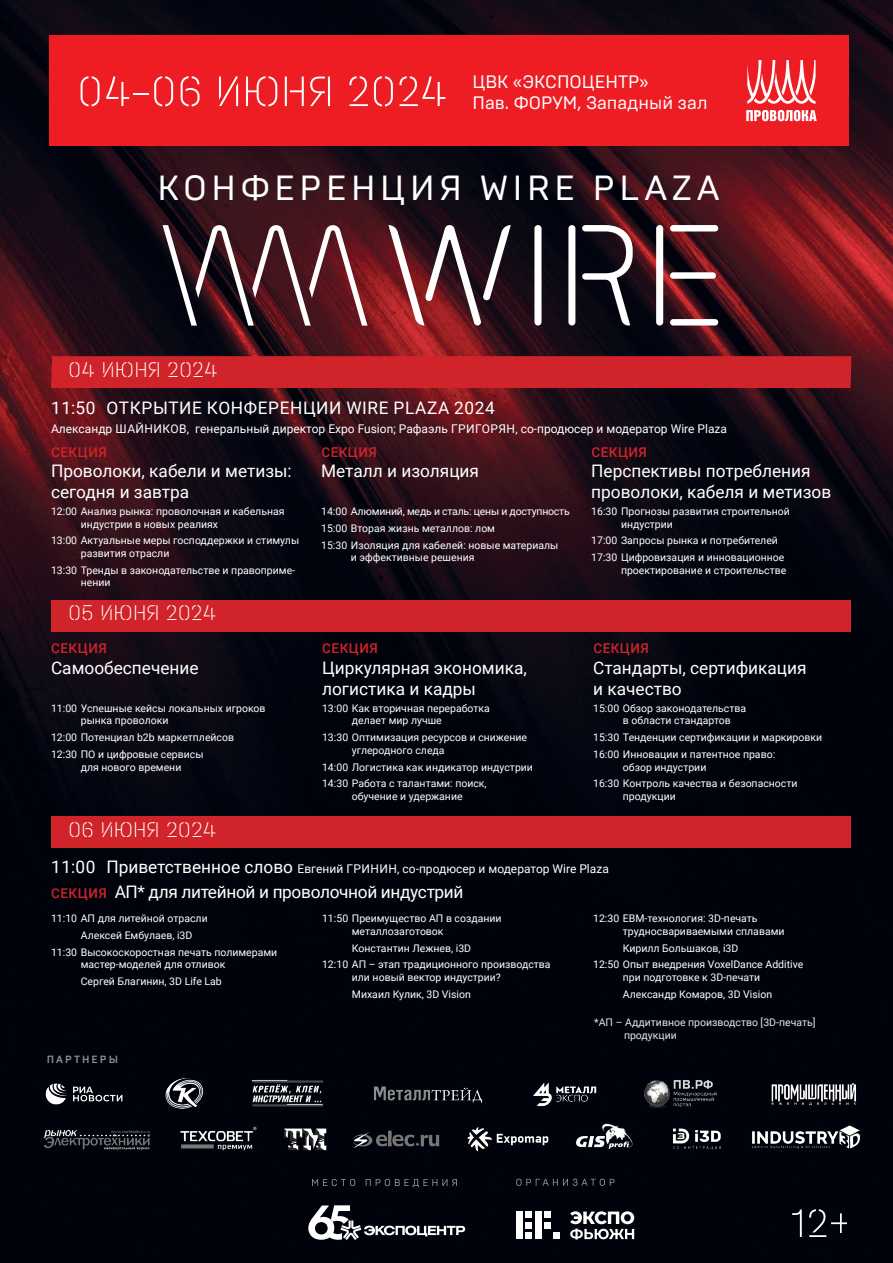
<style>
.page{position:relative;width:893px;height:1263px;background:#fff}
.page>*{position:absolute;margin:0;border:0;box-sizing:border-box;transform-origin:0 0}
.t1{font:34.95px "Brutal Type";letter-spacing:.135em;color:#fff}
.t2{font:22.5px "Halvar Stncl Mittel Th Mid G";color:#fff}
.t3{font:18px/21.6px "Brutal Type";color:#fff}
.big{font:17.25px/20.7px "Roboto";color:#fff}
.small{font:17.25px/20.7px "Roboto";color:#fff}
.big-2{font:17.25px "Roboto";letter-spacing:-.02em;color:#fff}
.small-2{font:17.25px "Roboto";letter-spacing:.035em;color:#fff}
.big-3{font:500 13.5px "Roboto";letter-spacing:.035em;color:#d1232a}
.small-3{font:500 13.5px "Roboto";letter-spacing:.035em;color:#d1232a}
.small-4{font:12px "Roboto";color:#fff}
.small-5{font:10.5px/12.6px "Roboto";color:#fff}
.small-6{font:10.5px/12.6px "Roboto";color:#e6e7e9}
.small-7{font:10.5px "Roboto";letter-spacing:-.02em;color:#fff}
.t4{font:500 10.5px "Brutal Type";letter-spacing:.2em;color:#939598}
.s1{font-size:17.25px}
.s2{font-weight:500;font-size:13.5px;color:#d1232a}
</style>
<div class="page">
<img style="left:0;top:0;width:893px;height:1263px">
<div style="left:49px;top:35px;width:799px;height:111px;background:#ee1d23"></div>
<svg style="left:81px;top:76px;width:19px;height:30px"></svg>
<svg style="left:106px;top:77px;width:42px;height:29px"></svg>
<svg style="left:154px;top:76px;width:19px;height:30px"></svg>
<svg style="left:181px;top:76px;width:19px;height:30px"></svg>
<svg style="left:219px;top:77px;width:19px;height:29px"></svg>
<svg style="left:246px;top:76px;width:31px;height:30px"></svg>
<svg style="left:285px;top:77px;width:19px;height:29px"></svg>
<svg style="left:310px;top:77px;width:20px;height:29px"></svg>
<svg style="left:349px;top:76px;width:19px;height:30px"></svg>
<svg style="left:374px;top:76px;width:19px;height:30px"></svg>
<svg style="left:399px;top:76px;width:46px;height:30px"></svg>
<svg style="left:746px;top:110px;width:71px;height:11px"></svg>
<svg style="left:747px;top:60px;width:69px;height:44px"></svg>
<svg style="left:148px;top:213px;width:570px;height:117px;background:#54333b"></svg>
<div style="left:51px;top:356px;width:800px;height:32px;background:#d1232a"></div>
<div style="left:51px;top:600px;width:799px;height:31px;background:#d1232a"></div>
<div style="left:51px;top:816px;width:799px;height:32px;background:#d1232a"></div>
<img style="left:37px;top:1067px;width:830px;height:108px">
<svg style="left:516px;top:1179px;width:99px;height:7px"></svg>
<svg style="left:312px;top:1179px;width:43px;height:7px"></svg>
<svg style="left:366px;top:1179px;width:91px;height:8px"></svg>
<svg style="left:308px;top:1205px;width:157px;height:35px"></svg>
<div style="left:516px;top:1211px;width:7px;height:28px;background:#fff"></div>
<div style="left:525px;top:1211px;width:6px;height:7px;background:#fff"></div>
<svg style="left:525px;top:1222px;width:6px;height:6px"></svg>
<div style="left:525px;top:1232px;width:6px;height:7px;background:#fff"></div>
<div style="left:535px;top:1211px;width:7px;height:28px;background:#fff"></div>
<div style="left:544px;top:1211px;width:7px;height:7px;background:#fff"></div>
<div style="left:544px;top:1222px;width:7px;height:6px;background:#fff"></div>
<div style="left:553px;top:1232px;width:6px;height:7px;background:#fff"></div>
<svg style="left:570px;top:1211px;width:64px;height:28px"></svg>
<svg style="left:792px;top:1209px;width:10px;height:28px"></svg>
<svg style="left:809px;top:1209px;width:37px;height:28px"></svg>
<p class="t3" style="left:472px;top:71px;width:237px">ЦВК «ЭКСПОЦЕНТР»<br>Пав. ФОРУМ, Западный зал</p>
<p class="t1" style="left:157px;top:167px;width:564px">КОНФЕРЕНЦИЯ WIRE PLAZA</p>
<p class="t2" style="left:68px;top:356px;width:151px">04 ИЮНЯ 2024</p>
<p class="small-2" style="left:51px;top:396px;width:445px">11:50 ОТКРЫТИЕ КОНФЕРЕНЦИИ WIRE PLAZA 2024</p>
<p class="small-4" style="left:51px;top:420px;width:677px">Александр ШАЙНИКОВ, генеральный директор Expo Fusion; Рафаэль ГРИГОРЯН, со-продюсер и модератор Wire Plaza</p>
<p class="big-3" style="left:51px;top:442px;width:57px">СЕКЦИЯ</p>
<p class="big" style="left:51px;top:460px;width:242px">Проволоки, кабели и метизы: сегодня и завтра</p>
<p class="small-5" style="left:81px;top:504px;width:205px;text-indent:-30px">12:00 Анализ рынка: проволочная и кабельная индустрии в новых реалиях</p>
<p class="small-5" style="left:81px;top:534px;width:220px;text-indent:-30px">13:00 Актуальные меры господдержки и стимулы развития отрасли</p>
<p class="small-5" style="left:81px;top:563px;width:216px;text-indent:-30px">13:30 Тренды в законодательстве и правоприме&shy;нении</p>
<p class="t2" style="left:68px;top:600px;width:150px">05 ИЮНЯ 2024</p>
<p class="big-3" style="left:51px;top:639px;width:57px">СЕКЦИЯ</p>
<p class="big" style="left:51px;top:657px;width:149px">Самообеспечение</p>
<p class="small-5" style="left:81px;top:701px;width:186px;text-indent:-30px">11:00 Успешные кейсы локальных игроков рынка проволоки</p>
<p class="small-5" style="left:51px;top:731px;width:185px">12:00 Потенциал b2b маркетплейсов</p>
<p class="small-5" style="left:81px;top:747px;width:124px;text-indent:-30px">12:30 ПО и цифровые сервисы для нового времени</p>
<p class="t2" style="left:68px;top:816px;width:150px">06 ИЮНЯ 2024</p>
<p class="big-3" style="left:321px;top:442px;width:57px">СЕКЦИЯ</p>
<p class="big" style="left:321px;top:460px;width:159px">Металл и изоляция</p>
<p class="small-7" style="left:321px;top:504px;width:250px">14:00 Алюминий, медь и сталь: цены и доступность</p>
<p class="small-5" style="left:321px;top:521px;width:175px">15:00 Вторая жизнь металлов: лом</p>
<p class="small-5" style="left:351px;top:538px;width:209px;text-indent:-30px">15:30 Изоляция для кабелей: новые материалы и эффективные решения</p>
<p class="small-3" style="left:591px;top:442px;width:57px">СЕКЦИЯ</p>
<p class="small" style="left:591px;top:460px;width:242px">Перспективы потребления проволоки, кабеля и метизов</p>
<p class="small-5" style="left:621px;top:504px;width:170px;text-indent:-30px">16:30 Прогнозы развития строительной индустрии</p>
<p class="small-5" style="left:591px;top:534px;width:188px">17:00 Запросы рынка и потребителей</p>
<p class="small-5" style="left:591px;top:551px;width:197px;text-align:right">17:30 Цифровизация и инновационное проектирование и строительстве</p>
<p class="big-3" style="left:322px;top:639px;width:57px">СЕКЦИЯ</p>
<p class="big" style="left:322px;top:657px;width:206px">Циркулярная экономика, логистика и кадры</p>
<p class="small-5" style="left:352px;top:701px;width:140px;text-indent:-30px">13:00 Как вторичная переработка делает мир лучше</p>
<p class="small-5" style="left:352px;top:731px;width:177px;text-indent:-30px">13:30 Оптимизация ресурсов и снижение углеродного следа</p>
<p class="small-5" style="left:322px;top:760px;width:212px">14:00 Логистика как индикатор индустрии</p>
<p class="small-5" style="left:322px;top:777px;width:166px;text-align:center">14:30 Работа с талантами: поиск, обучение и удержание</p>
<p class="big-3" style="left:593px;top:639px;width:57px">СЕКЦИЯ</p>
<p class="big" style="left:593px;top:657px;width:215px">Стандарты, сертификация и качество</p>
<p class="small-5" style="left:623px;top:701px;width:125px;text-indent:-30px">15:00 Обзор законодательства в области стандартов</p>
<p class="small-5" style="left:593px;top:731px;width:231px">15:30 Тенденции сертификации и маркировки</p>
<p class="small-5" style="left:623px;top:747px;width:154px;text-indent:-30px">16:00 Инновации и патентное право: обзор индустрии</p>
<p class="small-5" style="left:623px;top:777px;width:176px;text-indent:-30px">16:30 Контроль качества и безопасности продукции</p>
<p class="small-4" style="left:51px;top:860px;width:559px"><span class="s1">11:00 Приветственное слово</span> Евгений ГРИНИН, со-продюсер и модератор Wire Plaza</p>
<p class="big-2" style="left:51px;top:880px;width:414px"><span class="s2">СЕКЦИЯ</span> АП* для литейной и проволочной индустрий</p>
<p class="small-5" style="left:51px;top:912px;width:158px">11:10 AП для литейной отрасли</p>
<p class="small-5" style="left:81px;top:928px;width:113px">Алексей Ембулаев, i3D</p>
<p class="small-5" style="left:81px;top:945px;width:198px;text-indent:-30px">11:30 Высокоскоростная печать полимерами мастер-моделей для отливок</p>
<p class="small-5" style="left:81px;top:975px;width:143px">Сергей Благинин, 3D Life Lab</p>
<p class="t4" style="left:47px;top:1053px;width:73px">ПАРТНЕРЫ</p>
<p class="small-5" style="left:352px;top:912px;width:151px;text-indent:-30px">11:50 Преимущество AП в создании металлозаготовок</p>
<p class="small-5" style="left:352px;top:941px;width:121px">Константин Лежнев, i3D</p>
<p class="small-5" style="left:352px;top:958px;width:200px;text-indent:-30px">12:10 AП – этап традиционного производства или новый вектор индустрии?</p>
<p class="small-5" style="left:352px;top:987px;width:121px">Михаил Кулик, 3D Vision</p>
<p class="small-5" style="left:623px;top:912px;width:163px;text-indent:-30px">12:30 EBM-технология: 3D-печать трудносвариваемыми сплавами</p>
<p class="small-5" style="left:623px;top:941px;width:117px">Кирилл Большаков, i3D</p>
<p class="small-5" style="left:623px;top:958px;width:182px;text-indent:-30px">12:50 Опыт внедрения VoxelDance Additive при подготовке к 3D-печати</p>
<p class="small-5" style="left:623px;top:987px;width:151px">Александр Комаров, 3D Vision</p>
<p class="small-6" style="left:624px;top:1016px;width:193px;text-indent:-30px">*АП – Аддитивное производство [3D-печать] продукции</p>
</div>
